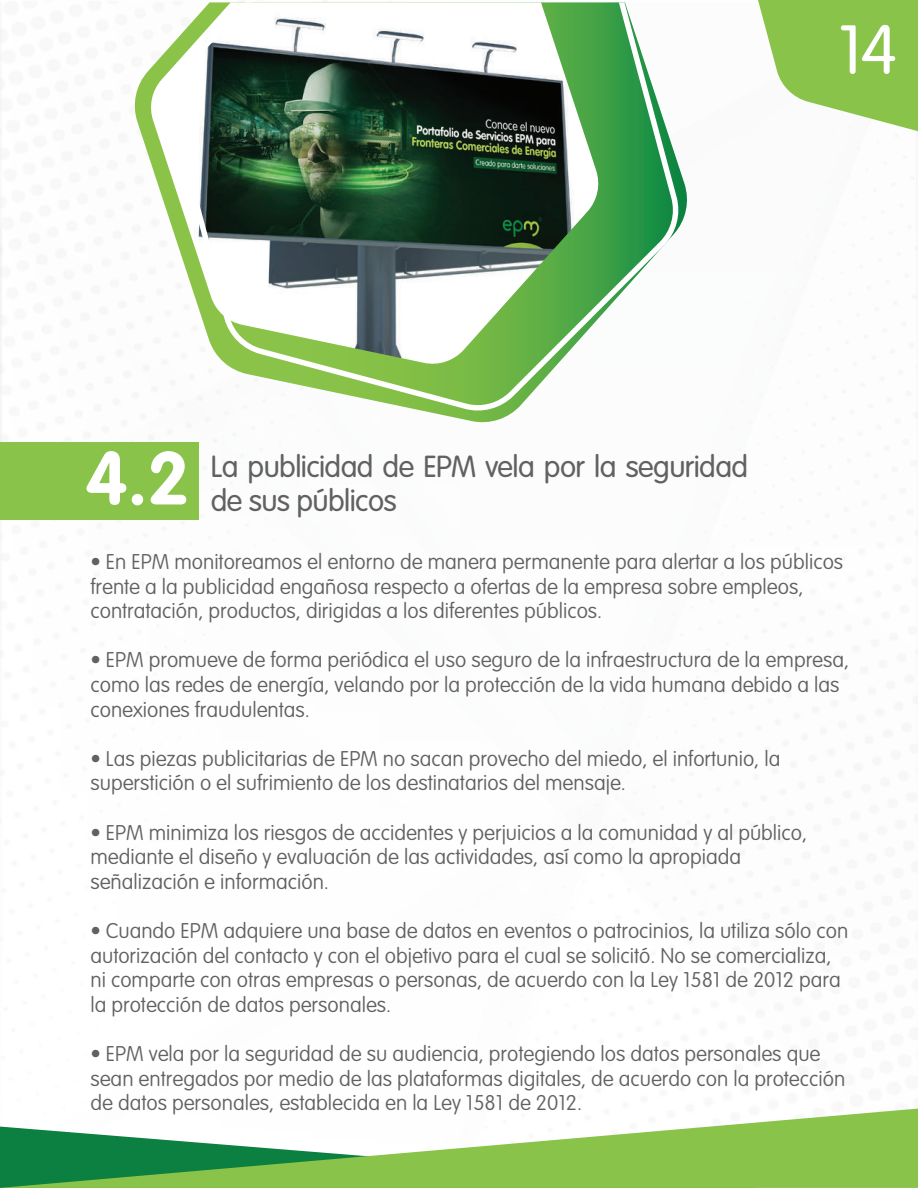
<style>
.page{position:relative;width:918px;height:1188px;background:#fff}
.page>*{position:absolute;margin:0;border:0;box-sizing:border-box;transform-origin:0 0}
.t1{font:700 73.8px "VAG Rounded";color:#fff}
.t2{font:300 67.8px "VAG Rounded";color:#fff}
.t3{font:300 30px/33.6px "VAG Rounded";letter-spacing:-.02em;color:#606160}
.t4{font:100 21px/24.6px "VAG Rounded";color:#606160}
</style>
<div class="page">
<svg style="left:134px;top:71px;width:553px;height:354px"></svg>
<img style="left:148px;top:52px;width:17px;height:314px">
<svg style="left:165px;top:2px;width:516px;height:411px"></svg>
<svg style="left:0;top:1109px;width:918px;height:79px;fill:#8ac349"></svg>
<svg style="left:758px;top:0;width:160px;height:131px"></svg>
<div style="left:1px;top:442px;width:198px;height:78px;background:#8ac349"></div>
<h2 class="t2" style="left:839px;top:11px;width:60px">14</h2>
<h1 class="t1" style="left:85px;top:435px;width:106px">4.2</h1>
<h3 class="t3" style="left:211px;top:451px;width:539px">La publicidad de EPM vela por la seguridad de sus públicos</h3>
<p class="t4" style="left:90px;top:550px;width:754px">• En EPM monitoreamos el entorno de manera permanente para alertar a los públicos frente a la publicidad engañosa respecto a ofertas de la empresa sobre empleos, contratación, productos, dirigidas a los diferentes públicos.</p>
<p class="t4" style="left:90px;top:648px;width:760px">• EPM promueve de forma periódica el uso seguro de la infraestructura de la empresa, como las redes de energía, velando por la protección de la vida humana debido a las conexiones fraudulentas.</p>
<p class="t4" style="left:90px;top:747px;width:691px">• Las piezas publicitarias de EPM no sacan provecho del miedo, el infortunio, la superstición o el sufrimiento de los destinatarios del mensaje.</p>
<p class="t4" style="left:90px;top:821px;width:718px">• EPM minimiza los riesgos de accidentes y perjuicios a la comunidad y al público, mediante el diseño y evaluación de las actividades, así como la apropiada señalización e información.</p>
<p class="t4" style="left:90px;top:919px;width:759px">• Cuando EPM adquiere una base de datos en eventos o patrocinios, la utiliza sólo con autorización del contacto y con el objetivo para el cual se solicitó. No se comercializa, ni comparte con otras empresas o personas, de acuerdo con la Ley 1581 de 2012 para la protección de datos personales.</p>
<p class="t4" style="left:90px;top:1042px;width:756px">• EPM vela por la seguridad de su audiencia, protegiendo los datos personales que sean entregados por medio de las plataformas digitales, de acuerdo con la protección de datos personales, establecida en la Ley 1581 de 2012.</p>
</div>
